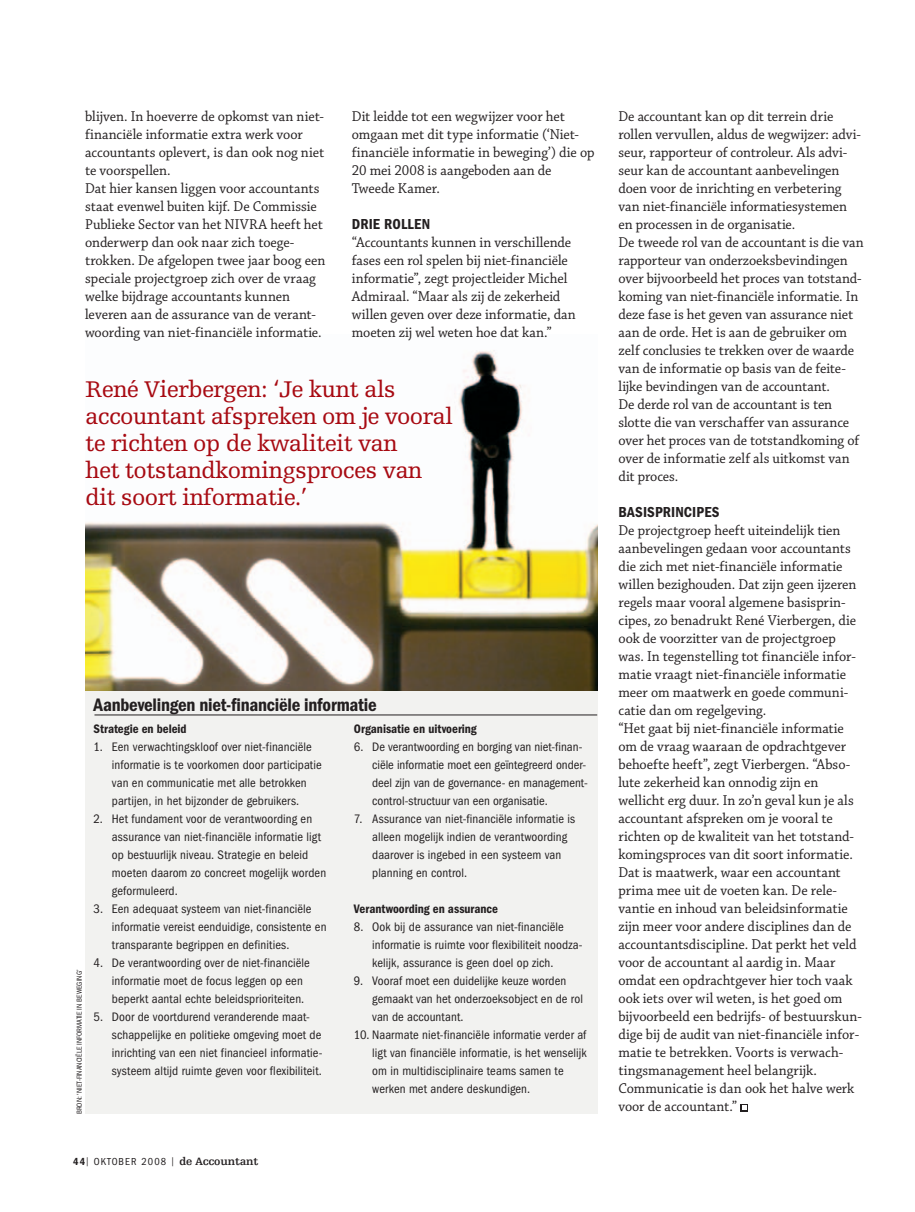
<style>
.page{position:relative;width:915px;height:1212px;background:#fff}
.page>*{position:absolute;margin:0;border:0;box-sizing:border-box;transform-origin:0 0}
.t1{font:24px/27px "Egyptienne FLT Std";letter-spacing:-.03em;color:#a70a12}
.t2{font:18.75px "ITC Franklin Gothic Std Dm Cd";letter-spacing:-.015em;color:#231f20}
.t3{font:15px/18px "Chaparral Pro";color:#231f20;scale:.95 1}
.t4{font:15px "ITC Franklin Gothic Std Dm Cd";letter-spacing:.01em;color:#231f20}
.t5{font:condensed 12.75px/18px "ITC Franklin Gothic Std";letter-spacing:.005em;color:#231f20}
.t6{font:12.75px "ITC Franklin Gothic Std Dm Cd";letter-spacing:-.005em;color:#231f20}
.t7{font:700 11.25px "Egyptienne FLT Std";letter-spacing:-.01em;color:#231f20}
.t8{font:condensed 7.5px "ITC Franklin Gothic Std";color:#231f20}
.s1{font-family:"ITC Franklin Gothic Std Dm Cd";font-weight:400;font-size:10.5px}
.s2{font-family:"ITC Franklin Gothic Std";font-weight:400;font-stretch:condensed;font-size:9px}
.s3{font-family:"ITC Franklin Gothic Std";font-weight:400;font-stretch:condensed;font-size:10.5px}
</style>
<div class="page">
<img style="left:85px;top:350px;width:512px;height:341px">
<div style="left:85px;top:691px;width:512px;height:423px;background:#f2f2f0"></div>
<hr style="left:94px;top:715px;width:503px;height:1px;background:#231f20">
<svg style="left:740px;top:1104px;width:7px;height:7px"></svg>
<svg style="left:741px;top:1105px;width:5px;height:5px"></svg>
<p class="t3" style="left:85px;top:109px;width:254px">blijven. In hoeverre de opkomst van niet&shy;financiële informatie extra werk voor accountants oplevert, is dan ook nog niet te voorspellen.<br>Dat hier kansen liggen voor accountants staat evenwel buiten kijf. De Commissie Publieke Sector van het NIVRA heeft het onderwerp dan ook naar zich toege&shy;trokken. De afgelopen twee jaar boog een speciale projectgroep zich over de vraag welke bijdrage accountants kunnen leveren aan de assurance van de verant&shy;woording van niet-financiële informatie.</p>
<p class="t3" style="left:351px;top:109px;width:257px">Dit leidde tot een wegwijzer voor het omgaan met dit type informatie (‘Niet&shy;financiële informatie in beweging’) die op<br>20 mei 2008 is aangeboden aan de<br>Tweede Kamer.</p>
<p class="t4" style="left:351px;top:218px;width:80px">DRIE ROLLEN</p>
<p class="t3" style="left:351px;top:235px;width:237px">“Accountants kunnen in verschillende fases een rol spelen bij niet-financiële informatie”, zegt projectleider Michel Admiraal. “Maar als zij de zekerheid willen geven over deze informatie, dan moeten zij wel weten hoe dat kan.”</p>
<h1 class="t1" style="left:85px;top:378px;width:369px">René Vierbergen: ‘Je kunt als accountant afspreken om je vooral te richten op de kwaliteit van<br>het totstandkomingsproces van dit soort informatie.’</h1>
<p class="t8" style="left:76px;top:1114px;width:146px;rotate:-90deg">BRON: ‘NIET-FINANCIËLE INFORMATIE IN BEWEGING’</p>
<p class="t2" style="left:94px;top:697px;width:284px">Aanbevelingen niet-financiële informatie</p>
<p class="t6" style="left:94px;top:724px;width:95px">Strategie en beleid</p>
<p class="t5" style="left:112px;top:739px;width:211px;text-indent:-18px">1. Een verwachtingskloof over niet-financiële informatie is te voorkomen door participatie van en communicatie met alle betrokken partijen, in het bijzonder de gebruikers.</p>
<p class="t5" style="left:112px;top:811px;width:216px;text-indent:-18px">2. Het fundament voor de verantwoording en assurance van niet-financiële informatie ligt op bestuurlijk niveau. Strategie en beleid moeten daarom zo concreet mogelijk worden geformuleerd.</p>
<p class="t5" style="left:112px;top:901px;width:216px;text-indent:-18px">3. Een adequaat systeem van niet-financiële informatie vereist eenduidige, consistente en transparante begrippen en definities.</p>
<p class="t5" style="left:112px;top:955px;width:199px;text-indent:-18px">4. De verantwoording over de niet-financiële informatie moet de focus leggen op een beperkt aantal echte beleidsprioriteiten.</p>
<p class="t5" style="left:112px;top:1009px;width:212px;text-indent:-18px">5. Door de voortdurend veranderende maat&shy;schappelijke en politieke omgeving moet de inrichting van een niet financieel informatie&shy;systeem altijd ruimte geven voor flexibiliteit.</p>
<p class="t6" style="left:354px;top:724px;width:124px">Organisatie en uitvoering</p>
<p class="t5" style="left:372px;top:739px;width:217px;text-indent:-18px">6. De verantwoording en borging van niet-finan&shy;ciële informatie moet een geïntegreerd onder&shy;deel zijn van de governance- en manage ment&shy;control-structuur van een organisatie.</p>
<p class="t5" style="left:372px;top:811px;width:204px;text-indent:-18px">7. Assurance van niet-financiële informatie is alleen mogelijk indien de verantwoording daarover is ingebed in een systeem van planning en control.</p>
<p class="t6" style="left:354px;top:904px;width:145px">Verantwoording en assurance</p>
<p class="t5" style="left:372px;top:919px;width:212px;text-indent:-18px">8. Ook bij de assurance van niet-financiële informatie is ruimte voor flexibiliteit noodza&shy;kelijk, assurance is geen doel op zich.</p>
<p class="t5" style="left:372px;top:973px;width:212px;text-indent:-18px">9. Vooraf moet een duidelijke keuze worden gemaakt van het onderzoeksobject en de rol van de accountant.</p>
<p class="t5" style="left:372px;top:1027px;width:216px;text-indent:-18px">10. Naarmate niet-financiële informatie verder af ligt van financiële informatie, is het wenselijk om in multidisciplinaire teams samen te werken met andere deskundigen.</p>
<p class="t7" style="left:73px;top:1157px;width:187px"><span class="s1">44</span><span class="s2">|</span> <span class="s3">OKTOBER 2008</span> <span class="s2">|</span> de Accountant</p>
<p class="t3" style="left:618px;top:109px;width:260px">De accountant kan op dit terrein drie rollen vervullen, aldus de wegwijzer: advi&shy;seur, rapporteur of controleur. Als advi&shy;seur kan de accountant aanbevelingen doen voor de inrichting en verbetering van niet-financiële informatiesystemen en processen in de organisatie.<br>De tweede rol van de accountant is die van rapporteur van onderzoeksbevindingen over bijvoorbeeld het proces van totstand&shy;koming van niet-financiële informatie. In deze fase is het geven van assurance niet aan de orde. Het is aan de gebruiker om zelf conclusies te trekken over de waarde van de informatie op basis van de feite&shy;lijke bevindingen van de accountant.<br>De derde rol van de accountant is ten slotte die van verschaffer van assurance over het proces van de totstandkoming of over de informatie zelf als uitkomst van dit proces.</p>
<p class="t4" style="left:618px;top:506px;width:102px">BASISPRINCIPES</p>
<p class="t3" style="left:618px;top:523px;width:257px">De projectgroep heeft uiteindelijk tien aanbevelingen gedaan voor accountants die zich met niet-financiële informatie willen bezighouden. Dat zijn geen ijzeren regels maar vooral algemene basisprin&shy;cipes, zo benadrukt René Vierbergen, die ook de voorzitter van de projectgroep was. In tegenstelling tot financiële infor&shy;matie vraagt niet-financiële informatie meer om maatwerk en goede communi&shy;catie dan om regelgeving.<br>“Het gaat bij niet-financiële informatie om de vraag waaraan de opdrachtgever behoefte heeft”, zegt Vierbergen. “Abso&shy;lute zekerheid kan onnodig zijn en wellicht erg duur. In zo’n geval kun je als accountant afspreken om je vooral te richten op de kwaliteit van het totstand&shy;komingsproces van dit soort informatie.<br>Dat is maatwerk, waar een accountant prima mee uit de voeten kan. De rele&shy;vantie en inhoud van beleidsinformatie zijn meer voor andere disciplines dan de accountantsdiscipline. Dat perkt het veld voor de accountant al aardig in. Maar omdat een opdrachtgever hier toch vaak ook iets over wil weten, is het goed om bijvoorbeeld een bedrijfs- of bestuurskun&shy;dige bij de audit van niet-financiële infor&shy;matie te betrekken. Voorts is verwach&shy;tingsmanagement heel belangrijk.<br>Communicatie is dan ook het halve werk voor de accountant.”</p>
</div>
